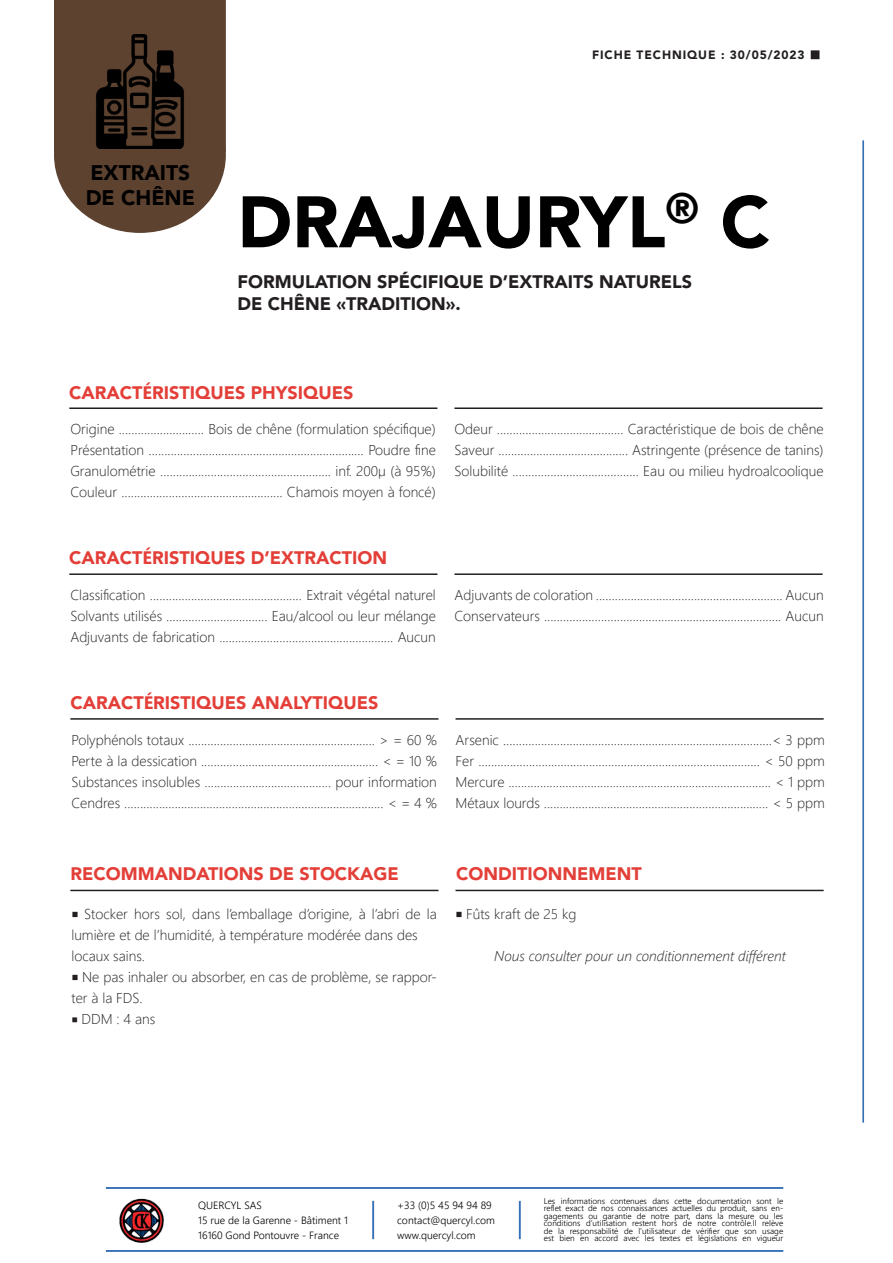
<style>
.page{position:relative;width:893px;height:1263px;background:#fff}
.page>*{position:absolute;margin:0;border:0;box-sizing:border-box;transform-origin:0 0}
.t1{font:900 72px "Avenir LT Std";color:#000}
.t2{font:900 21px "Avenir LT Std";color:#000001}
.t3{font:900 18px "Avenir LT Std";color:#e33f38}
.t4{font:900 18px "Avenir LT Std";color:#231f20}
.t5{font:300 14.25px/21px "Segoe UI";color:#231f20}
.t6{font:italic 300 14.25px "Segoe UI";color:#231f20}
.t7{font:900 12px "Avenir LT Std";letter-spacing:.075em;color:#231f20}
.t8{font:300 10.5px "Segoe UI";color:#000001}
.t9{font:300 8.25px/7.5px "Segoe UI";color:#000001;text-align:justify}
.s1{font-family:"Segoe UI";font-weight:700}
.s2{font-family:"Minion Pro";font-weight:400;font-size:18px}
.s3{font-family:"Minion Pro";font-weight:400;font-size:16.5px}
</style>
<div class="page">
<div style="left:811px;top:51px;width:8px;height:7px;background:#231f20"></div>
<div style="left:811px;top:50px;width:8px;height:9px;border:2px solid #231f20"></div>
<hr style="left:69px;top:407px;width:754px;height:2px;background:#231f20">
<hr style="left:437px;top:406px;width:17px;height:4px;background:#fff">
<hr style="left:69px;top:573px;width:754px;height:2px;background:#231f20">
<hr style="left:437px;top:572px;width:17px;height:4px;background:#fff">
<hr style="left:70px;top:718px;width:754px;height:2px;background:#231f20">
<hr style="left:438px;top:717px;width:17px;height:4px;background:#fff">
<hr style="left:70px;top:890px;width:754px;height:1px;background:#231f20">
<div style="left:438px;top:888px;width:17px;height:5px;background:#fff"></div>
<div style="left:55px;top:78px;width:170px;height:154px;background:#5d4230;border-radius:50%"></div>
<div style="left:54px;top:0;width:172px;height:152px;background:#5d4230"></div>
<hr style="left:519px;top:1201px;width:2px;height:38px;background:#3470b5">
<img style="left:119px;top:1198px;width:45px;height:44px">
<hr style="left:862px;top:140px;width:2px;height:983px;background:#3470b5">
<hr style="left:106px;top:1187px;width:677px;height:2px;background:#3470b5">
<hr style="left:106px;top:1250px;width:677px;height:2px;background:#3470b5">
<hr style="left:372px;top:1201px;width:2px;height:38px;background:#3470b5">
<img style="left:83px;top:34px;width:114px;height:115px">
<p class="t2" style="left:90px;top:160px;width:101px">EXTRAITS</p>
<p class="t2" style="left:86px;top:185px;width:111px">DE CHÊNE</p>
<p class="t7" style="left:592px;top:48px;width:214px">FICHE TECHNIQUE : 30/05/2023</p>
<p class="t1" style="left:238px;top:179px;width:534px">DRAJAURYL<sup>®</sup> C</p>
<p class="t4" style="left:238px;top:271px;width:456px">FORMULATION SPÉCIFIQUE D’EXTRAITS NATURELS</p>
<p class="t4" style="left:238px;top:293px;width:225px">DE CHÊNE «TRADITION».</p>
<p class="t3" style="left:69px;top:382px;width:286px">CARACT<span class="s1">É</span>RISTIQUES PHYSIQUES</p>
<p class="t5" style="left:70px;top:417px;width:367px;text-align:justify">Origine ........................... Bois de chêne (formulation spécifique)<br>Présentation .................................................................... Poudre fine Granulométrie ...................................................... inf. 200µ (à 95%)</p>
<p class="t5" style="left:70px;top:480px;width:367px">Couleur ................................................... Chamois moyen à foncé)</p>
<p class="t5" style="left:454px;top:417px;width:371px">Odeur ........................................ Caractéristique de bois de chêne</p>
<p class="t5" style="left:454px;top:438px;width:371px">Saveur ......................................... Astringente (présence de tanins)</p>
<p class="t5" style="left:454px;top:459px;width:371px">Solubilité ........................................ Eau ou milieu hydroalcoolique</p>
<p class="t3" style="left:69px;top:547px;width:319px">CARACT<span class="s1">É</span>RISTIQUES D’EXTRACTION</p>
<p class="t5" style="left:70px;top:583px;width:367px">Classification ................................................ Extrait végétal naturel</p>
<p class="t5" style="left:70px;top:604px;width:367px">Solvants utilisés ................................ Eau/alcool ou leur mélange</p>
<p class="t5" style="left:70px;top:625px;width:367px">Adjuvants de fabrication ....................................................... Aucun</p>
<p class="t5" style="left:454px;top:583px;width:371px">Adjuvants de coloration ........................................................... Aucun</p>
<p class="t5" style="left:454px;top:604px;width:371px">Conservateurs ........................................................................... Aucun</p>
<p class="t3" style="left:70px;top:692px;width:310px">CARACT<span class="s1">É</span>RISTIQUES ANALYTIQUES</p>
<p class="t5" style="left:71px;top:728px;width:367px">Polyphénols totaux ........................................................... &gt; = 60 %</p>
<p class="t5" style="left:71px;top:749px;width:367px">Perte à la dessication ........................................................ &lt; = 10 %</p>
<p class="t5" style="left:71px;top:770px;width:367px">Substances insolubles ........................................ pour information</p>
<p class="t5" style="left:71px;top:791px;width:367px">Cendres .................................................................................. &lt; = 4 %</p>
<p class="t5" style="left:455px;top:728px;width:371px">Arsenic .....................................................................................&lt; 3 ppm</p>
<p class="t5" style="left:455px;top:749px;width:371px">Fer ......................................................................................... &lt; 50 ppm</p>
<p class="t5" style="left:455px;top:770px;width:371px">Mercure ................................................................................... &lt; 1 ppm</p>
<p class="t5" style="left:455px;top:791px;width:371px">Métaux lourds ....................................................................... &lt; 5 ppm</p>
<p class="t3" style="left:70px;top:863px;width:330px">RECOMMANDATIONS DE STOCKAGE</p>
<p class="t5" style="left:71px;top:902px;width:367px"><span class="s2">■</span> Stocker hors sol, dans l’emballage d’origine, à l’abri de la lumière et de l’humidité, à température modérée dans des</p>
<p class="t5" style="left:71px;top:944px;width:75px">locaux sains.</p>
<p class="t5" style="left:71px;top:965px;width:367px"><span class="s2">■</span> Ne pas inhaler ou absorber, en cas de problème, se rappor&shy;ter à la FDS.</p>
<p class="t5" style="left:71px;top:1007px;width:85px"><span class="s3">■</span> DDM : 4 ans</p>
<p class="t3" style="left:456px;top:863px;width:187px">CONDITIONNEMENT</p>
<p class="t5" style="left:455px;top:902px;width:122px"><span class="s2">■</span> Fûts kraft de 25 kg</p>
<p class="t6" style="left:494px;top:942px;width:293px">Nous consulter pour un conditionnement différent</p>
<p class="t8" style="left:198px;top:1195px;width:65px">QUERCYL SAS</p>
<p class="t8" style="left:198px;top:1210px;width:151px">15 rue de la Garenne - Bâtiment 1</p>
<p class="t8" style="left:198px;top:1225px;width:142px">16160 Gond Pontouvre - France</p>
<p class="t8" style="left:397px;top:1195px;width:96px">+33 (0)5 45 94 94 89</p>
<p class="t8" style="left:397px;top:1210px;width:99px">contact@quercyl.com</p>
<p class="t8" style="left:397px;top:1225px;width:80px">www.quercyl.com</p>
<p class="t9" style="left:544px;top:1196px;width:241px">Les informations contenues dans cette documentation sont le reflet exact de nos connaissances actuelles du produit, sans en&shy;gagements ou garantie de notre part, dans la mesure ou les conditions d’utilisation restent hors de notre contrôle.Il relève de la responsabilité de l’utilisateur de vérifier que son usage est bien en accord avec les textes et législations en vigueur</p>
</div>
